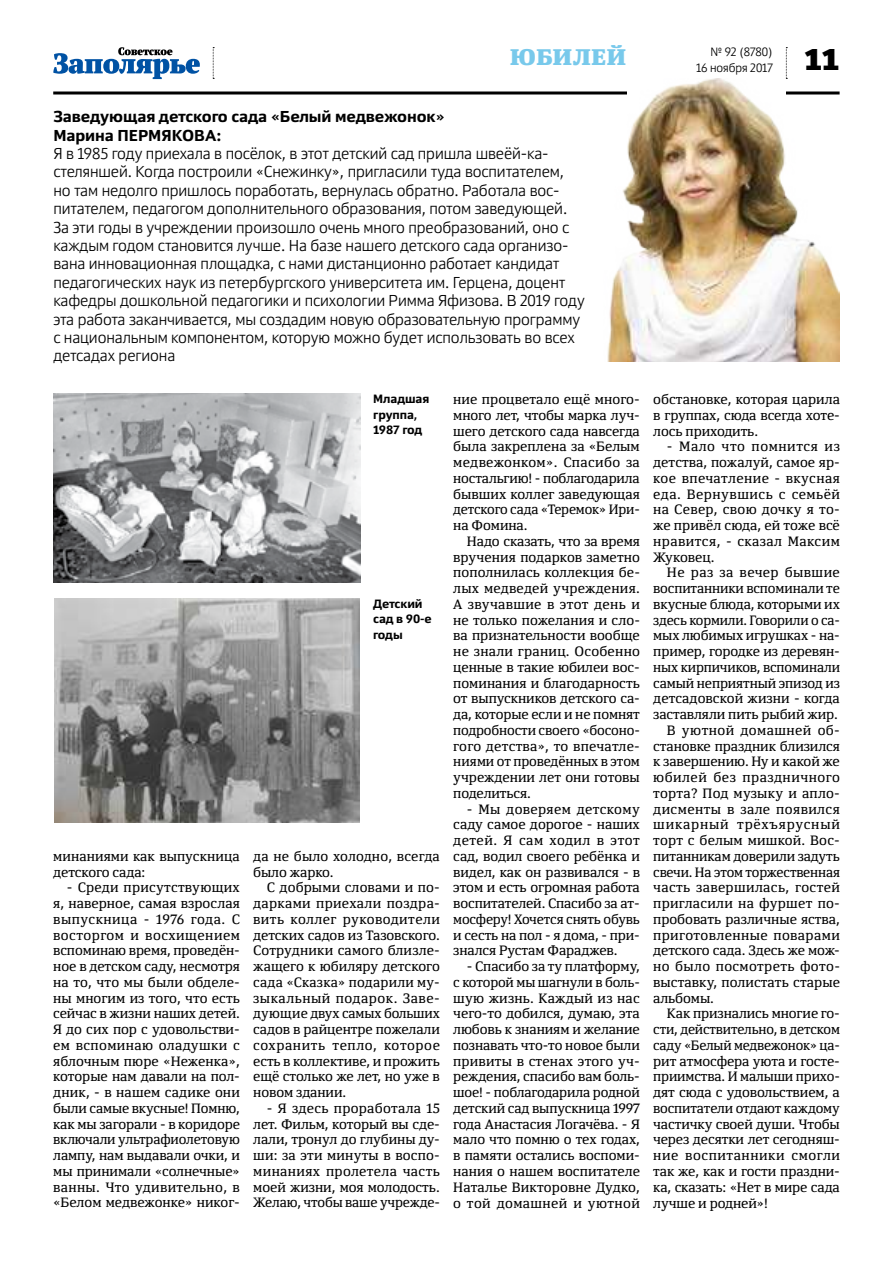
<style>
.page{position:relative;width:893px;height:1263px;background:#fff}
.page>*{position:absolute;margin:0;border:0;box-sizing:border-box;transform-origin:0 0}
.t1{font:900 30px "Yefimov Sans";color:#000}
.t2{font:900 22.5px "Yefimov Serif";letter-spacing:.005em;color:#78c9eb}
.t3{font:300 15.75px/18.5px "Yefimov Sans";letter-spacing:-.005em;color:#000}
.t4{font:700 15.75px/18.5px "Yefimov Sans";letter-spacing:-.005em;color:#000}
.t5{font:13.5px/15.8px "Yefimov Serif";letter-spacing:-.005em;color:#000;text-align:justify}
.t6{font:13.5px "Yefimov Serif";letter-spacing:.03em;color:#000}
.t7{font:13.5px "Yefimov Serif";letter-spacing:.025em;color:#000}
.t8{font:13.5px "Yefimov Serif";letter-spacing:.02em;color:#000}
.t9{font:13.5px "Yefimov Serif";letter-spacing:.035em;color:#000}
.t10{font:13.5px "Yefimov Serif";letter-spacing:.015em;color:#000}
.t11{font:13.5px "Yefimov Serif";letter-spacing:.04em;color:#000}
.t12{font:13.5px "Yefimov Serif";letter-spacing:.06em;color:#000}
.t13{font:700 12px/15.8px "Yefimov Sans";letter-spacing:-.005em;color:#000}
.t14{font:300 12px "Yefimov Sans";letter-spacing:-.005em;color:#000}
</style>
<div class="page">
<svg style="left:786px;top:47px;width:1px;height:32px"></svg>
<svg style="left:213px;top:47px;width:1px;height:32px"></svg>
<hr style="left:53px;top:91px;width:786px;height:3px;background:#000">
<svg style="left:53px;top:47px;width:147px;height:32px"></svg>
<img style="left:53px;top:394px;width:307px;height:189px">
<img style="left:54px;top:598px;width:306px;height:225px">
<img style="left:604px;top:79px;width:236px;height:282px">
<h2 class="t2" style="left:510px;top:45px;width:118px">ЮБИЛЕЙ</h2>
<p class="t14" style="left:710px;top:46px;width:64px">№ 92 (8780)</p>
<p class="t14" style="left:696px;top:62px;width:78px">16 ноября 2017</p>
<h1 class="t1" style="left:804px;top:47px;width:37px">11</h1>
<p class="t4" style="left:53px;top:108px;width:393px">Заведующая детского сада «Белый медвежонок»<br>Марина ПЕРМЯКОВА:</p>
<p class="t3" style="left:53px;top:145px;width:533px">Я в 1985 году приехала в посёлок, в этот детский сад пришла швеёй-ка&shy;стеляншей. Когда построили «Снежинку», пригласили туда воспитателем, но там недолго пришлось поработать, вернулась обратно. Работала вос&shy;питателем, педагогом дополнительного образования, потом заведующей.<br>За эти годы в учреждении произошло очень много преобразований, оно с каждым годом становится лучше. На базе нашего детского сада организо&shy;вана инновационная площадка, с нами дистанционно работает кандидат педагогических наук из петербургского университета им. Герцена, доцент кафедры дошкольной педагогики и психологии Римма Яфизова. В 2019 году эта работа заканчивается, мы создадим новую образовательную программу с национальным компонентом, которую можно будет использовать во всех детсадах региона</p>
<p class="t5" style="left:53px;top:849px;width:188px">минаниями как выпускница детского сада:</p>
<p class="t5" style="left:53px;top:881px;width:188px;text-indent:14px">- Среди присутствующих я, наверное, самая взрослая выпускница - 1976 года. С восторгом и восхищением вспоминаю время, проведён&shy;ное в детском саду, несмотря на то, что мы были обделе&shy;ны многим из того, что есть сейчас в жизни наших детей.<br>Я до сих пор с удовольстви&shy;ем вспоминаю оладушки с яблочным пюре «Неженка», которые нам давали на пол&shy;дник, - в нашем садике они были самые вкусные! Помню, как мы загорали - в коридоре включали ультрафиолетовую лампу, нам выдавали очки, и мы принимали «солнечные» ванны. Что удивительно, в «Белом медвежонке» никог-</p>
<p class="t13" style="left:373px;top:391px;width:58px">Младшая группа,<br>1987 год</p>
<p class="t13" style="left:373px;top:596px;width:60px">Детский сад в 90-е годы</p>
<p class="t5" style="left:253px;top:849px;width:188px">да не было холодно, всегда было жарко.</p>
<p class="t5" style="left:253px;top:881px;width:188px;text-indent:14px">С добрыми словами и по&shy;дарками приехали поздра&shy;вить коллег руководители детских садов из Тазовского.<br>Сотрудники самого близле&shy;жащего к юбиляру детского сада «Сказка» подарили му&shy;зыкальный подарок. Заве&shy;дующие двух самых больших садов в райцентре пожелали сохранить тепло, которое есть в коллективе, и прожить ещё столько же лет, но уже в новом здании.</p>
<p class="t5" style="left:253px;top:1101px;width:188px;text-indent:14px">- Я здесь проработала 15 лет. Фильм, который вы сде&shy;лали, тронул до глубины ду&shy;ши: за эти минуты в воспо&shy;минаниях пролетела часть моей жизни, моя молодость.<br>Желаю, чтобы ваше учрежде-</p>
<p class="t5" style="left:453px;top:393px;width:188px">ние процветало ещё много&shy;много лет, чтобы марка луч&shy;шего детского сада навсегда была закреплена за «Белым медвежонком». Спасибо за ностальгию! - поблагодарила бывших коллег заведующая детского сада «Теремок» Ири&shy;на Фомина.</p>
<p class="t5" style="left:453px;top:534px;width:188px;text-indent:14px">Надо сказать, что за время вручения подарков заметно пополнилась коллекция бе&shy;лых медведей учреждения.<br>А звучавшие в этот день и не только пожелания и сло&shy;ва признательности вообще не знали границ. Особенно ценные в такие юбилеи вос&shy;поминания и благодарность от выпускников детского са&shy;да, которые если и не помнят подробности своего «босоно&shy;гого детства», то впечатле&shy;ниями от проведённых в этом учреждении лет они готовы поделиться.</p>
<p class="t5" style="left:453px;top:802px;width:188px;text-indent:14px">- Мы доверяем детскому саду самое дорогое - наших детей. Я сам ходил в этот сад, водил своего ребёнка и видел, как он развивался - в этом и есть огромная работа воспитателей. Спасибо за ат&shy;мосферу! Хочется снять обувь и сесть на пол - я дома, - при&shy;знался Рустам Фараджев.</p>
<p class="t5" style="left:453px;top:960px;width:188px;text-indent:14px">- Спасибо за ту платформу, с которой мы шагнули в боль&shy;шую жизнь. Каждый из нас чего-то добился, думаю, эта любовь к знаниям и желание познавать что-то новое были привиты в стенах этого уч&shy;реждения, спасибо вам боль&shy;шое! - поблагодарила родной детский сад выпускница 1997 года Анастасия Логачёва. - Я мало что помню о тех годах, в памяти остались воспоми&shy;нания о нашем воспитателе Наталье Викторовне Дудко, о той домашней и уютной</p>
<p class="t5" style="left:653px;top:393px;width:188px">обстановке, которая царила в группах, сюда всегда хоте&shy;лось приходить.</p>
<p class="t5" style="left:653px;top:440px;width:188px;text-indent:14px">- Мало что помнится из детства, пожалуй, самое яр&shy;кое впечатление - вкусная еда. Вернувшись с семьёй на Север, свою дочку я то&shy;же привёл сюда, ей тоже всё нравится, - сказал Максим Жуковец.</p>
<p class="t6" style="left:667px;top:567px;width:174px">Не раз за вечер бывшие</p>
<p class="t5" style="left:653px;top:582px;width:188px">воспитанники вспоминали те</p>
<p class="t5" style="left:653px;top:597px;width:188px">вкусные блюда, которыми их</p>
<p class="t5" style="left:653px;top:613px;width:188px">здесь кормили. Говорили о са-</p>
<p class="t5" style="left:653px;top:629px;width:188px">мых любимых игрушках - на-</p>
<p class="t5" style="left:653px;top:645px;width:188px">пример, городке из деревян-</p>
<p class="t5" style="left:653px;top:660px;width:188px">ных кирпичиков, вспоминали</p>
<p class="t5" style="left:653px;top:676px;width:188px">самый неприятный эпизод из</p>
<p class="t5" style="left:653px;top:692px;width:188px">детсадовской жизни - когда</p>
<p class="t5" style="left:653px;top:708px;width:186px">заставляли пить рыбий жир.</p>
<p class="t6" style="left:667px;top:725px;width:174px">В уютной домашней об-</p>
<p class="t5" style="left:653px;top:739px;width:188px">становке праздник близился</p>
<p class="t5" style="left:653px;top:755px;width:188px">к завершению. Ну и какой же</p>
<p class="t9" style="left:653px;top:772px;width:188px">юбилей без праздничного</p>
<p class="t8" style="left:653px;top:788px;width:188px">торта? Под музыку и апло-</p>
<p class="t6" style="left:653px;top:803px;width:188px">дисменты в зале появился</p>
<p class="t12" style="left:653px;top:819px;width:188px">шикарный трёхъярусный</p>
<p class="t10" style="left:653px;top:835px;width:188px">торт с белым мишкой. Вос-</p>
<p class="t5" style="left:653px;top:849px;width:188px">питанникам доверили задуть</p>
<p class="t5" style="left:653px;top:865px;width:188px">свечи. На этом торжественная</p>
<p class="t7" style="left:653px;top:882px;width:188px">часть завершилась, гостей</p>
<p class="t8" style="left:653px;top:898px;width:188px">пригласили на фуршет по-</p>
<p class="t5" style="left:653px;top:912px;width:188px">пробовать различные яства,</p>
<p class="t6" style="left:653px;top:929px;width:188px">приготовленные поварами</p>
<p class="t5" style="left:653px;top:944px;width:188px">детского сада. Здесь же мож-</p>
<p class="t7" style="left:653px;top:961px;width:188px">но было посмотреть фото-</p>
<p class="t5" style="left:653px;top:975px;width:188px">выставку, полистать старые</p>
<p class="t5" style="left:653px;top:991px;width:62px">альбомы.</p>
<p class="t5" style="left:667px;top:1007px;width:174px">Как признались многие го-</p>
<p class="t5" style="left:653px;top:1023px;width:188px">сти, действительно, в детском</p>
<p class="t5" style="left:653px;top:1038px;width:188px">саду «Белый медвежонок» ца-</p>
<p class="t5" style="left:653px;top:1054px;width:188px">рит атмосфера уюта и госте-</p>
<p class="t5" style="left:653px;top:1070px;width:188px">приимства. И малыши прихо-</p>
<p class="t5" style="left:653px;top:1086px;width:188px">дят сюда с удовольствием, а</p>
<p class="t5" style="left:653px;top:1101px;width:188px">воспитатели отдают каждому</p>
<p class="t5" style="left:653px;top:1117px;width:188px">частичку своей души. Чтобы</p>
<p class="t5" style="left:653px;top:1133px;width:188px">через десятки лет сегодняш-</p>
<p class="t11" style="left:653px;top:1150px;width:188px">ние воспитанники смогли</p>
<p class="t5" style="left:653px;top:1164px;width:188px">так же, как и гости праздни-</p>
<p class="t5" style="left:653px;top:1180px;width:188px">ка, сказать: «Нет в мире сада</p>
<p class="t5" style="left:653px;top:1196px;width:116px">лучше и родней»!</p>
</div>
